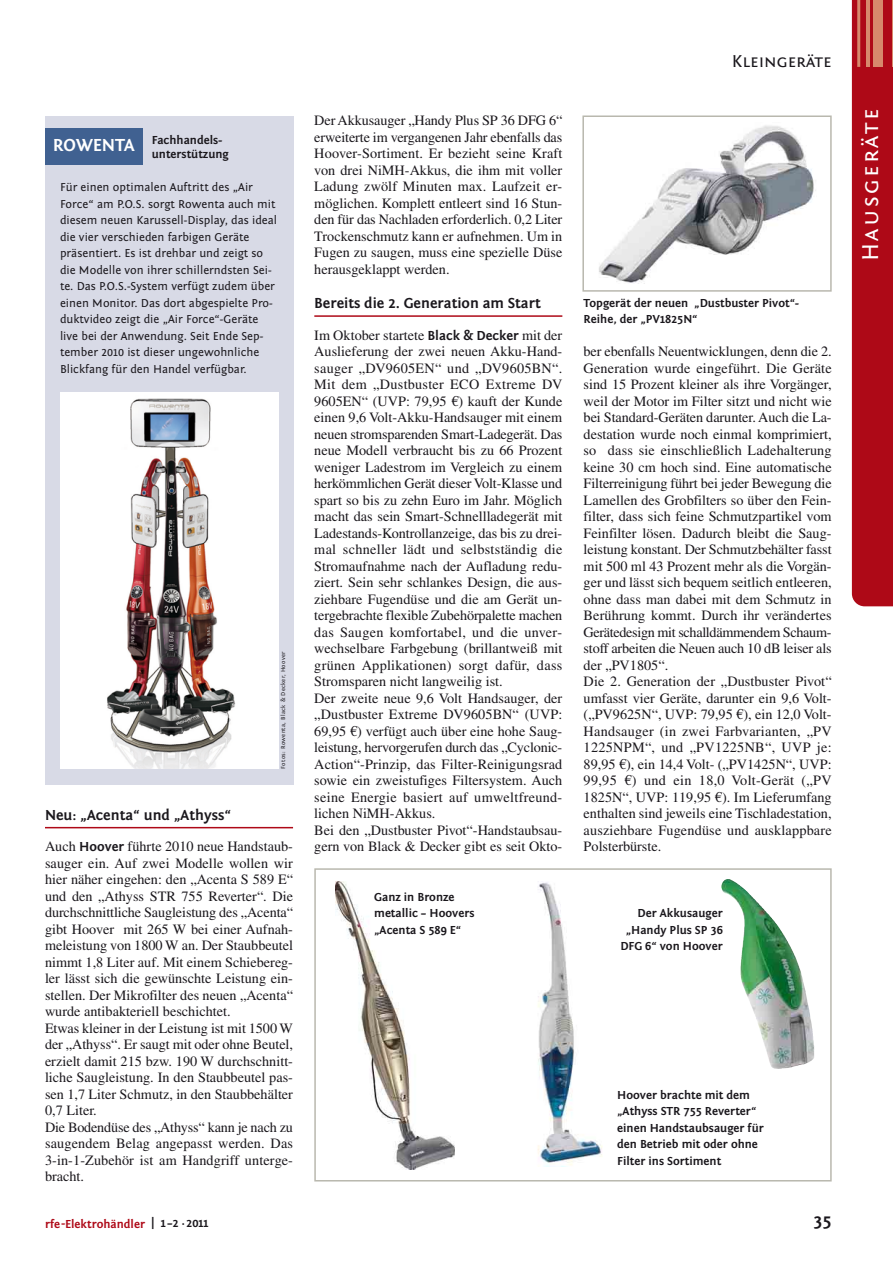
<style>
.page{position:relative;width:893px;height:1268px;background:#fff}
.page>*{position:absolute;margin:0;border:0;box-sizing:border-box;transform-origin:0 0}
.t1{font:24px "Fontin Sans Small Caps";letter-spacing:.1em;color:#fff}
.t2{font:18px "Fontin Sans Small Caps";color:#1a171c}
.t3{font:700 18px "Fontin Sans";letter-spacing:-.01em;color:#fff}
.t4{font:700 18px "Fontin Sans";color:#1a171c}
.t5{font:700 15px "Fontin Sans";color:#1a171c}
.t6{font:14.25px/16.5px "Times LT Std";color:#1a171c}
.t7{font:12px/16.5px "Fontin Sans";color:#1a171c}
.t8{font:700 12px/16.5px "Fontin Sans";color:#1a171c}
.t9{font:700 12px "Fontin Sans";color:#ae0917}
.t10{font:6px "Fontin Sans";letter-spacing:.05em;color:#1a171c}
.s1{font-family:"Fontin Sans";font-weight:700;font-size:13.5px}
.s2{color:#1a171c}
</style>
<div class="page">
<hr style="left:45px;top:827px;width:248px;height:1px;background:#ae0917">
<hr style="left:314px;top:315px;width:248px;height:2px;background:#ae0917">
<div style="left:852px;top:0;width:41px;height:606px;background:#ae0917"></div>
<hr style="left:866px;top:0;width:3px;height:67px;background:#d7896c">
<hr style="left:892px;top:0;width:1px;height:67px;background:#d7896c">
<div style="left:874px;top:0;width:9px;height:67px;background:#d7896c"></div>
<div style="left:314px;top:868px;width:518px;height:313px;border:2px solid #b9b8ae"></div>
<div style="left:45px;top:116px;width:248px;height:668px;background:#d8dae6"></div>
<div style="left:45px;top:129px;width:98px;height:36px;background:#406191"></div>
<div style="left:60px;top:392px;width:218px;height:376px;background:#fff"></div>
<img style="left:107px;top:398px;width:129px;height:370px">
<img style="left:335px;top:881px;width:119px;height:288px">
<img style="left:537px;top:882px;width:65px;height:285px">
<img style="left:744px;top:889px;width:53px;height:72px">
<img style="left:599px;top:125px;width:217px;height:159px">
<div style="left:582px;top:115px;width:250px;height:177px;border:2px solid #b9b8ae"></div>
<p class="t3" style="left:53px;top:137px;width:83px">ROWENTA</p>
<p class="t8" style="left:152px;top:134px;width:79px;line-height:13.5px">Fachhandels&shy;unterstützung</p>
<p class="t7" style="left:60px;top:180px;width:219px">Für einen optimalen Auftritt des „Air Force“ am P.O.S. sorgt Rowenta auch mit diesem neuen Karussell-Display, das ideal die vier verschieden farbigen Geräte präsentiert. Es ist drehbar und zeigt so die Modelle von ihrer schillerndsten Sei&shy;te. Das P.O.S.-System verfügt zudem über einen Monitor. Das dort abgespielte Pro&shy;duktvideo zeigt die „Air Force“-Geräte live bei der Anwendung. Seit Ende Sep&shy;tember 2010 ist dieser ungewohnliche Blickfang für den Handel verfügbar.</p>
<p class="t10" style="left:280px;top:769px;width:119px;rotate:-90deg">Fotos: Rowenta, Black &amp; Decker, Hoover</p>
<p class="t5" style="left:45px;top:808px;width:188px">Neu: „Acenta“ und „Athyss“</p>
<p class="t6" style="left:45px;top:840px;width:250px">Auch <span class="s1">Hoover</span> führte 2010 neue Handstaub&shy;sauger ein. Auf zwei Modelle wollen wir hier näher eingehen: den „Acenta S 589 E“ und den „Athyss STR 755 Reverter“. Die durchschnittliche Saugleistung des „Acenta“ gibt Hoover mit 265 W bei einer Aufnah&shy;meleistung von 1800 W an. Der Staubbeutel nimmt 1,8 Liter auf. Mit einem Schiebereg&shy;ler lässt sich die gewünschte Leistung ein&shy;stellen. Der Mikrofilter des neuen „Acenta“ wurde antibakteriell beschichtet.<br>Etwas kleiner in der Leistung ist mit 1500 W der „Athyss“. Er saugt mit oder ohne Beutel, erzielt damit 215 bzw. 190 W durchschnitt&shy;liche Saugleistung. In den Staubbeutel pas&shy;sen 1,7 Liter Schmutz, in den Staubbehälter 0,7 Liter.<br>Die Bodendüse des „Athyss“ kann je nach zu saugendem Belag angepasst werden. Das 3-in-1-Zubehör ist am Handgriff unter ge&shy;bracht.</p>
<p class="t9" style="left:45px;top:1218px;width:165px">rfe-Elektrohändler <sup>|</sup> <span class="s2">1–2 ·2011</span></p>
<p class="t6" style="left:314px;top:114px;width:250px;text-align:justify">Der Akkusauger „Handy Plus SP 36 DFG 6“ erweiterte im vergangenen Jahr ebenfalls das Hoover-Sortiment. Er bezieht seine Kraft von drei NiMH-Akkus, die ihm mit voller Ladung zwölf Minuten max. Laufzeit er&shy;möglichen. Komplett entleert sind 16 Stun&shy;den für das Nachladen erforderlich. 0,2 Liter Trockenschmutz kann er aufnehmen. Um in Fugen zu saugen, muss eine spezielle Düse herausgeklappt werden.</p>
<p class="t5" style="left:314px;top:297px;width:228px">Bereits die 2. Generation am Start</p>
<p class="t6" style="left:314px;top:328px;width:250px">Im Oktober startete <span class="s1">Black &amp; Decker</span> mit der Auslieferung der zwei neuen Akku-Hand&shy;sauger „DV9605EN“ und „DV9605BN“.<br>Mit dem „Dustbuster ECO Extreme DV 9605EN“ (UVP: 79,95 €) kauft der Kunde einen 9,6 Volt-Akku-Handsauger mit einem neuen stromsparenden Smart-Ladegerät. Das neue Modell verbraucht bis zu 66 Prozent weniger Ladestrom im Vergleich zu einem herkömmlichen Gerät dieser Volt-Klasse und spart so bis zu zehn Euro im Jahr. Möglich macht das sein Smart-Schnellladegerät mit Ladestands-Kontrollanzeige, das bis zu drei&shy;mal schneller lädt und selbstständig die Stromaufnahme nach der Aufladung redu&shy;ziert. Sein sehr schlankes Design, die aus&shy;ziehbare Fugendüse und die am Gerät un&shy;tergebrachte flexible Zubehörpalette machen das Saugen komfortabel, und die unver&shy;wechselbare Farbgebung (brillantweiß mit grünen Applikationen) sorgt dafür, dass Stromsparen nicht langweilig ist.<br>Der zweite neue 9,6 Volt Handsauger, der „Dustbuster Extreme DV9605BN“ (UVP:<br>69,95 €) verfügt auch über eine hohe Saug&shy;leistung, hervorgerufen durch das „Cyclonic-Action“-Prinzip, das Filter-Reinigungsrad sowie ein zweistufiges Filtersystem. Auch seine Energie basiert auf umweltfreund&shy;lichen NiMH-Akkus.<br>Bei den „Dustbuster Pivot“-Handstaubsau&shy;gern von Black &amp; Decker gibt es seit Okto-</p>
<p class="t8" style="left:374px;top:889px;width:102px">Ganz in Bronze metallic – Hoovers „Acenta S 589 E“</p>
<p class="t2" style="left:732px;top:50px;width:101px">Kleingeräte</p>
<p class="t8" style="left:584px;top:295px;width:217px">Topgerät der neuen „Dustbuster Pivot“-<br>Reihe, der „PV1825N“</p>
<p class="t6" style="left:584px;top:345px;width:250px">ber ebenfalls Neuentwicklungen, denn die 2.<br>Generation wurde eingeführt. Die Geräte sind 15 Prozent kleiner als ihre Vorgänger, weil der Motor im Filter sitzt und nicht wie bei Standard-Geräten darunter. Auch die La&shy;destation wurde noch einmal komprimiert, so dass sie einschließlich Ladehalterung keine 30 cm hoch sind. Eine automatische Filterreinigung führt bei jeder Bewegung die Lamellen des Grobfilters so über den Fein&shy;filter, dass sich feine Schmutzpartikel vom Feinfilter lösen. Dadurch bleibt die Saug&shy;leistung konstant. Der Schmutzbehälter fasst mit 500 ml 43 Prozent mehr als die Vorgän&shy;ger und lässt sich bequem seitlich entleeren, ohne dass man dabei mit dem Schmutz in Berührung kommt. Durch ihr verändertes Gerätedesign mit schalldämmendem Schaum - stoff arbeiten die Neuen auch 10 dB leiser als der „PV1805“.<br>Die 2. Generation der „Dustbuster Pivot“ umfasst vier Geräte, darunter ein 9,6 Volt-(„PV9625N“, UVP: 79,95 €), ein 12,0 Volt-Handsauger (in zwei Farbvarianten, „PV 1225NPM“, und „PV1225NB“, UVP je:<br>89,95 €), ein 14,4 Volt- („PV1425N“, UVP:<br>99,95 €) und ein 18,0 Volt-Gerät („PV 1825N“, UVP: 119,95 €). Im Lieferumfang enthalten sind jeweils eine Tischladestation, ausziehbare Fugendüse und ausklappbare Polsterbürste.</p>
<p class="t8" style="left:620px;top:906px;width:104px;text-align:right">Der Akkusauger „Handy Plus SP 36<br>DFG 6“ von Hoover</p>
<p class="t8" style="left:617px;top:1087px;width:148px">Hoover brachte mit dem „Athyss STR 755 Reverter“ einen Handstaubsauger für den Betrieb mit oder ohne<br>Filter ins Sortiment</p>
<p class="t4" style="left:813px;top:1213px;width:20px">35</p>
<h1 class="t1" style="left:856px;top:261px;width:154px;rotate:-90deg">Hausgeräte</h1>
</div>
